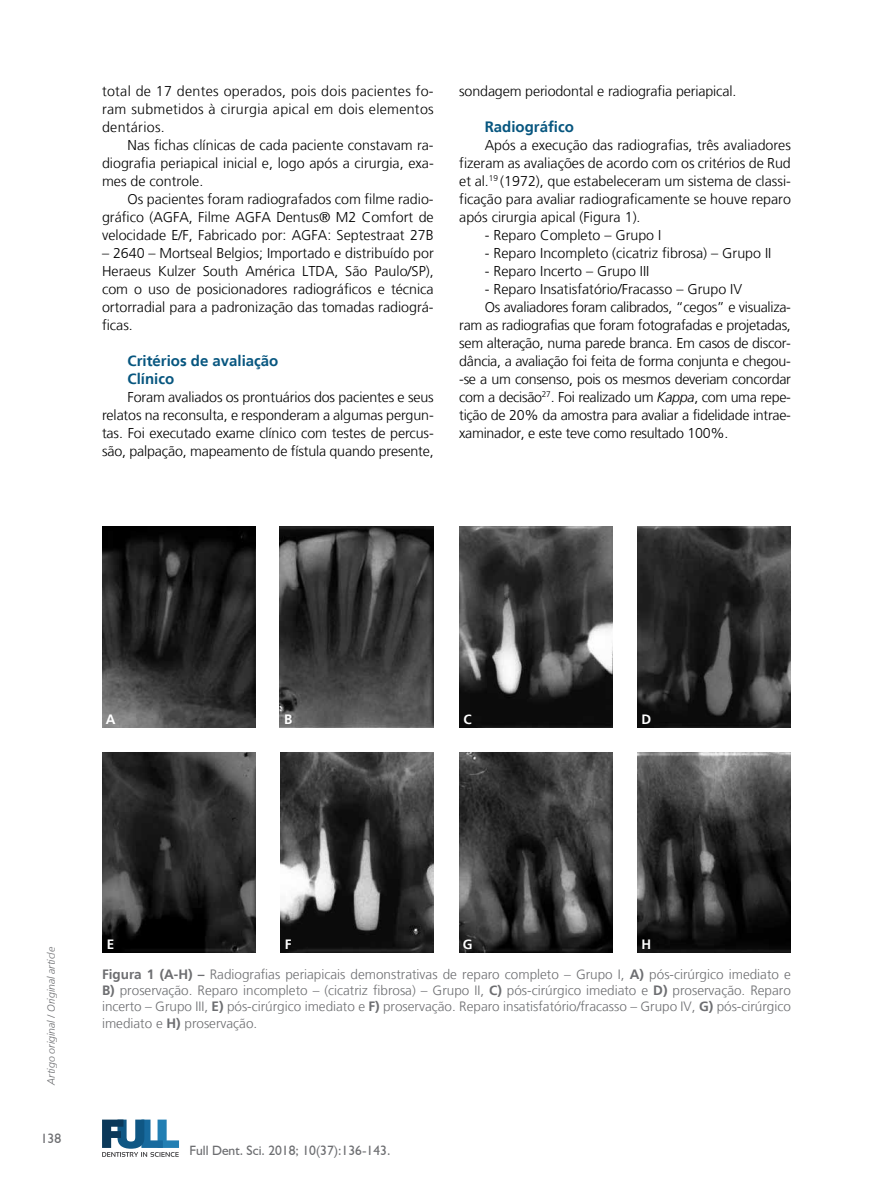
<style>
.page{position:relative;width:893px;height:1191px;background:#fff}
.page>*{position:absolute;margin:0;border:0;box-sizing:border-box;transform-origin:0 0}
.t1{font:700 15px/18px "Frutiger LT";color:#07567f}
.t2{font:300 14.25px/18px "Frutiger LT";letter-spacing:-.01em;color:#000;text-align:justify}
.t3{font:300 13.5px/16.2px "Frutiger LT";color:#6d6e71;text-align:justify}
.t4{font:13.5px "Humanist 521 BT";color:#6d6e71}
.t5{font:700 13.5px "Frutiger LT";color:#fff}
.t6{font:italic 300 10.5px "Frutiger LT";color:#6d6e71}
.s1{font-style:italic}
.s2{font-weight:700}
</style>
<div class="page">
<svg style="left:102px;top:1119px;width:77px;height:37px"></svg>
<img style="left:102px;top:526px;width:153px;height:202px">
<img style="left:280px;top:526px;width:154px;height:202px">
<img style="left:459px;top:526px;width:153px;height:202px">
<img style="left:638px;top:526px;width:153px;height:202px">
<img style="left:102px;top:752px;width:153px;height:200px">
<img style="left:281px;top:752px;width:153px;height:200px">
<img style="left:459px;top:752px;width:153px;height:200px">
<img style="left:638px;top:752px;width:153px;height:200px">
<p class="t2" style="left:102px;top:82px;width:333px">total de 17 dentes operados, pois dois pacientes fo&shy;ram submetidos à cirurgia apical em dois elementos dentários.</p>
<p class="t2" style="left:102px;top:136px;width:333px;text-indent:26px">Nas fichas clínicas de cada paciente constavam ra&shy;diografia periapical inicial e, logo após a cirurgia, exa&shy;mes de controle.</p>
<p class="t2" style="left:102px;top:190px;width:333px;text-indent:26px">Os pacientes foram radiografados com filme radio&shy;gráfico (AGFA, Filme AGFA Dentus® M2 Comfort de velocidade E/F, Fabricado por: AGFA: Septestraat 27B</p>
<p class="t2" style="left:102px;top:244px;width:333px">– 2640 – Mortseal Belgios; Importado e distribuído por Heraeus Kulzer South América LTDA, São Paulo/SP), com o uso de posicionadores radiográficos e técnica ortorradial para a padronização das tomadas radiográ&shy;ficas.</p>
<p class="t1" style="left:128px;top:352px;width:152px">Critérios de avaliação<br>Clínico</p>
<p class="t2" style="left:102px;top:388px;width:333px;text-indent:26px">Foram avaliados os prontuários dos pacientes e seus relatos na reconsulta, e responderam a algumas pergun&shy;tas. Foi executado exame clínico com testes de percus&shy;são, palpação, mapeamento de fístula quando presente,</p>
<p class="t2" style="left:459px;top:82px;width:279px">sondagem periodontal e radiografia periapical.</p>
<p class="t1" style="left:485px;top:118px;width:91px">Radiográfico</p>
<p class="t2" style="left:459px;top:136px;width:333px;text-indent:26px">Após a execução das radiografias, três avaliadores fizeram as avaliações de acordo com os critérios de Rud et al.<sup>19</sup> (1972), que estabeleceram um sistema de classi&shy;ficação para avaliar radiograficamente se houve reparo após cirurgia apical (Figura 1).</p>
<p class="t2" style="left:485px;top:226px;width:178px">- Reparo Completo – Grupo I</p>
<p class="t2" style="left:485px;top:244px;width:288px">- Reparo Incompleto (cicatriz fibrosa) – Grupo II</p>
<p class="t2" style="left:485px;top:262px;width:166px">- Reparo Incerto – Grupo III</p>
<p class="t2" style="left:485px;top:280px;width:259px">- Reparo Insatisfatório/Fracasso – Grupo IV</p>
<p class="t2" style="left:485px;top:298px;width:308px">Os avaliadores foram calibrados, “cegos” e visualiza-</p>
<p class="t2" style="left:459px;top:316px;width:333px">ram as radiografias que foram fotografadas e projetadas,</p>
<p class="t2" style="left:459px;top:334px;width:333px">sem alteração, numa parede branca. Em casos de discor-</p>
<p class="t2" style="left:459px;top:352px;width:333px">dância, a avaliação foi feita de forma conjunta e chegou-</p>
<p class="t2" style="left:459px;top:370px;width:333px">-se a um consenso, pois os mesmos deveriam concordar</p>
<p class="t2" style="left:459px;top:388px;width:333px">com a decisão<sup>27</sup>. Foi realizado um <span class="s1">Kappa</span>, com uma repe-</p>
<p class="t2" style="left:459px;top:406px;width:333px">tição de 20% da amostra para avaliar a fidelidade intrae-</p>
<p class="t2" style="left:459px;top:424px;width:271px">xaminador, e este teve como resultado 100%.</p>
<p class="t5" style="left:106px;top:711px;width:11px">A</p>
<p class="t5" style="left:284px;top:711px;width:10px">B</p>
<p class="t5" style="left:464px;top:711px;width:10px">C</p>
<p class="t5" style="left:641px;top:711px;width:11px">D</p>
<p class="t6" style="left:45px;top:1084px;width:139px;rotate:-90deg">Artigo original / Original article</p>
<p class="t4" style="left:41px;top:1130px;width:22px">138</p>
<p class="t5" style="left:107px;top:936px;width:9px">E</p>
<p class="t5" style="left:285px;top:936px;width:8px">F</p>
<p class="t5" style="left:463px;top:936px;width:11px">G</p>
<p class="t5" style="left:641px;top:936px;width:11px">H</p>
<p class="t3" style="left:102px;top:966px;width:690px"><span class="s2">Figura 1 (A-H) –</span> Radiografias periapicais demonstrativas de reparo completo – Grupo I, <span class="s2">A)</span> pós-cirúrgico imediato e <span class="s2">B)</span> proservação. Reparo incompleto – (cicatriz fibrosa) – Grupo II, <span class="s2">C)</span> pós-cirúrgico imediato e <span class="s2">D)</span> proservação. Reparo incerto – Grupo III, <span class="s2">E)</span> pós-cirúrgico imediato e <span class="s2">F)</span> proservação. Reparo insatisfatório/fracasso – Grupo IV, <span class="s2">G)</span> pós-cirúrgico imediato e <span class="s2">H)</span> proservação.</p>
<p class="t4" style="left:190px;top:1142px;width:202px">Full Dent. Sci. 2018; 10(37):136-143.</p>
</div>
